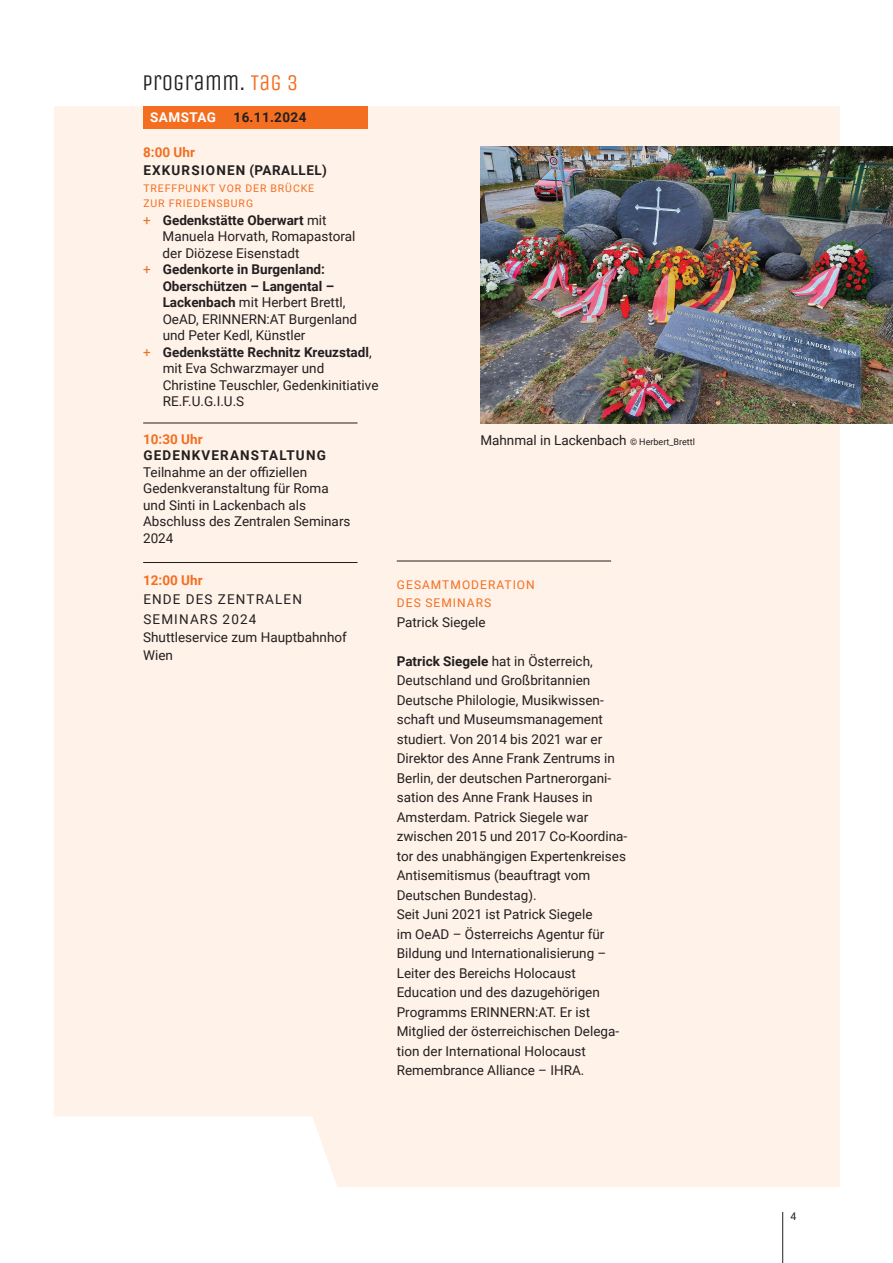
<style>
.page{position:relative;width:893px;height:1263px;background:#fff}
.page>*{position:absolute;margin:0;border:0;box-sizing:border-box;transform-origin:0 0}
.t1{font:22.5px "Unica One";color:#231f20}
.t2{font:13.5px/19.5px "Roboto";color:#231f20}
.t3{font:700 13.5px "Roboto";color:#231f20}
.t4{font:700 13.5px "Roboto";letter-spacing:.085em;color:#231f20}
.t5{font:13.5px/19.5px "Roboto";letter-spacing:.085em;color:#231f20}
.t6{font:700 13.5px "Roboto";color:#f36e21}
.t7{font:700 13.5px "Roboto";letter-spacing:.035em;color:#fff}
.t8{font:12px/18px "Roboto";letter-spacing:.085em;color:#f36e21}
.t9{font:10.5px/15px "Roboto";letter-spacing:.085em;color:#f36e21}
.t10{font:10.5px "Roboto";color:#231f20}
.s1{color:#f36e21}
.s2{font-weight:400;color:#f36e21}
.s3{font-weight:400}
.s4{font-weight:700}
.s5{font-size:9px}
</style>
<div class="page">
<hr style="left:782px;top:1212px;width:1px;height:51px;background:#231f20">
<div style="left:54px;top:106px;width:786px;height:1081px;background:#fff2e8"></div>
<hr style="left:143px;top:423px;width:214px;height:1px;background:#231f20">
<hr style="left:143px;top:562px;width:214px;height:1px;background:#231f20">
<hr style="left:397px;top:561px;width:214px;height:1px;background:#231f20">
<div style="left:143px;top:106px;width:225px;height:23px;background:#f36e21"></div>
<img style="left:480px;top:147px;width:413px;height:276px">
<h1 class="t1" style="left:142px;top:70px;width:157px">PROGRAMM. <span class="s1">TAG 3</span></h1>
<p class="t7" style="left:150px;top:108px;width:68px">SAMSTAG</p>
<p class="t3" style="left:233px;top:108px;width:75px">16.11.2024</p>
<p class="t6" style="left:143px;top:143px;width:53px">8:00 Uhr</p>
<p class="t4" style="left:143px;top:161px;width:185px">EXKURSIONEN (PARALLEL)</p>
<p class="t9" style="left:143px;top:180px;width:172px">TREFFPUNKT VOR DER BRÜCKE<br>ZUR FRIEDENSBURG</p>
<p class="t3" style="left:143px;top:211px;width:185px"><span class="s2">+</span> Gedenkstätte Oberwart <span class="s3">mit</span></p>
<p class="t2" style="left:163px;top:226px;width:194px">Manuela Horvath, Romapastoral</p>
<p class="t2" style="left:163px;top:243px;width:138px">der Diözese Eisenstadt</p>
<p class="t3" style="left:143px;top:260px;width:183px"><span class="s2">+</span> Gedenkorte in Burgenland:</p>
<p class="t3" style="left:163px;top:277px;width:173px">Oberschützen – Langental –</p>
<p class="t2" style="left:163px;top:292px;width:184px"><span class="s4">Lackenbach</span> mit Herbert Brettl,</p>
<p class="t2" style="left:163px;top:309px;width:196px">OeAD, ERINNERN:AT Burgenland</p>
<p class="t2" style="left:163px;top:325px;width:144px">und Peter Kedl, Künstler</p>
<p class="t3" style="left:143px;top:343px;width:230px"><span class="s2">+</span> Gedenkstätte Rechnitz Kreuzstadl<span class="s3">,</span></p>
<p class="t2" style="left:163px;top:358px;width:163px">mit Eva Schwarzmayer und</p>
<p class="t2" style="left:163px;top:375px;width:217px">Christine Teuschler, Gedenkinitiative</p>
<p class="t2" style="left:163px;top:391px;width:83px">RE.F.U.G.I.U.S</p>
<p class="t6" style="left:143px;top:430px;width:61px">10:30 Uhr</p>
<p class="t4" style="left:143px;top:446px;width:184px">GEDENKVERANSTALTUNG</p>
<p class="t2" style="left:143px;top:463px;width:209px;line-height:16.5px">Teilnahme an der offiziellen<br>Gedenkveranstaltung für Roma und Sinti in Lackenbach als<br>Abschluss des Zentralen Seminars<br>2024</p>
<p class="t6" style="left:143px;top:571px;width:61px">12:00 Uhr</p>
<p class="t5" style="left:143px;top:589px;width:160px">ENDE DES ZENTRALEN<br>SEMINARS 2024</p>
<p class="t2" style="left:143px;top:627px;width:205px;line-height:18px">Shuttleservice zum Hauptbahnhof<br>Wien</p>
<p class="t2" style="left:480px;top:430px;width:216px">Mahnmal in Lackenbach <span class="s5">© Herbert_Brettl</span></p>
<p class="t8" style="left:397px;top:576px;width:139px">GESAMTMODERATION<br>DES SEMINARS</p>
<p class="t2" style="left:397px;top:612px;width:90px">Patrick Siegele</p>
<p class="t2" style="left:397px;top:651px;width:232px"><span class="s4">Patrick Siegele</span> hat in Österreich, Deutschland und Großbritannien Deutsche Philologie, Musikwissen&shy;schaft und Museumsmanagement studiert. Von 2014 bis 2021 war er Direktor des Anne Frank Zentrums in Berlin, der deutschen Partnerorgani&shy;sation des Anne Frank Hauses in Amsterdam. Patrick Siegele war zwischen 2015 und 2017 Co-Koordina&shy;tor des unabhängigen Expertenkreises Antisemitismus (beauftragt vom Deutschen Bundestag).<br>Seit Juni 2021 ist Patrick Siegele<br>im OeAD – Österreichs Agentur für Bildung und Internationalisierung – Leiter des Bereichs Holocaust Education und des dazugehörigen Programms ERINNERN:AT. Er ist Mitglied der österreichischen Delega&shy;tion der International Holocaust Remembrance Alliance – IHRA.</p>
<p class="t10" style="left:790px;top:1209px;width:7px">4</p>
</div>
